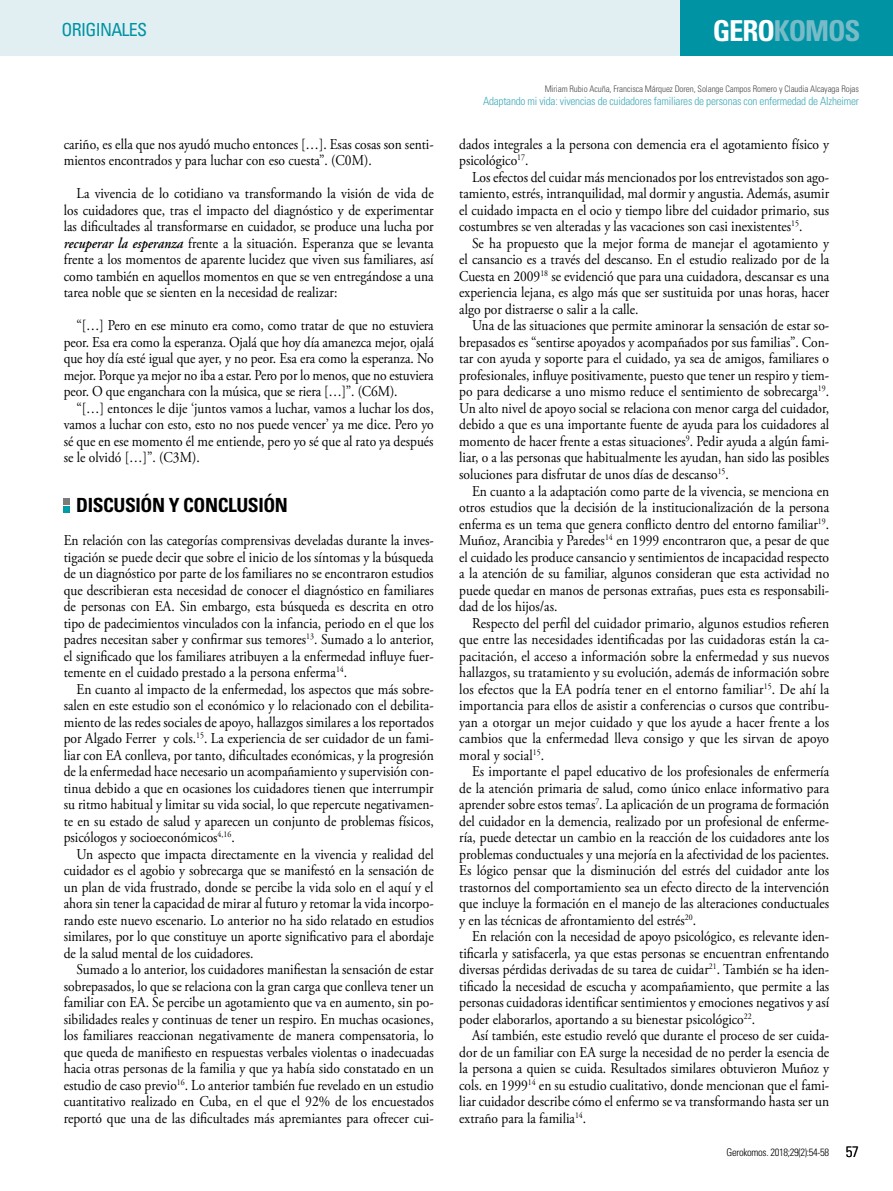
<style>
.page{position:relative;width:893px;height:1191px;background:#fff}
.page>*{position:absolute;margin:0;border:0;box-sizing:border-box;transform-origin:0 0}
.t1{font:700 condensed 28.8px "Univers LT Std";letter-spacing:-.04em;color:#78bbc8}
.t2{font:700 condensed 19.5px "Univers LT Std";letter-spacing:-.02em;color:#000}
.t3{font:condensed 18px "Univers LT Std";letter-spacing:-.04em;color:#0093a4}
.t4{font:15px/16.5px "Adobe Garamond Pro";color:#000;text-align:justify;scale:.9 1}
.t5{font:300 condensed 11.25px "Univers LT Std";letter-spacing:-.02em;color:#42abba}
.t6{font:300 condensed 10.5px "Univers LT Std";letter-spacing:-.03em;color:#000}
.t7{font:300 condensed 9px "Univers LT Std";letter-spacing:-.01em;color:#4a4a49}
.s1{color:#fff}
.s2{font-weight:600;font-style:italic}
.s3{font-size:15px}
</style>
<div class="page">
<div style="left:0;top:0;width:705px;height:55px;background:#e2eff2"></div>
<div style="left:680px;top:0;width:213px;height:55px;background:#0093a4"></div>
<svg style="left:64px;top:498px;width:6px;height:14px"></svg>
<p class="t3" style="left:62px;top:18px;width:87px">ORIGINALES</p>
<h1 class="t1" style="left:713px;top:13px;width:149px"><span class="s1">GERO</span>KOMOS</h1>
<p class="t4" style="left:64px;top:136px;width:412px">cariño, es ella que nos ayudó mucho entonces […]. Esas cosas son senti&shy;mientos encontrados y para luchar con eso cuesta”. (C0M).</p>
<p class="t4" style="left:64px;top:186px;width:413px;text-indent:13px">La vivencia de lo cotidiano va transformando la visión de vida de los cuidadores que, tras el impacto del diagnóstico y de experimentar las dificultades al transformarse en cuidador, se produce una lucha por <span class="s2">recuperar la esperanza</span> frente a la situación. Esperanza que se levanta frente a los momentos de aparente lucidez que viven sus familiares, así como también en aquellos momentos en que se ven entregándose a una tarea noble que se sienten en la necesidad de realizar:</p>
<p class="t4" style="left:64px;top:318px;width:413px;text-indent:13px">“[…] Pero en ese minuto era como, como tratar de que no estuviera peor. Esa era como la esperanza. Ojalá que hoy día amanezca mejor, ojalá que hoy día esté igual que ayer, y no peor. Esa era como la esperanza. No mejor. Porque ya mejor no iba a estar. Pero por lo menos, que no estuviera peor. O que enganchara con la música, que se riera […]”. (C6M).</p>
<p class="t4" style="left:64px;top:400px;width:413px;text-indent:13px">“[…] entonces le dije ‘juntos vamos a luchar, vamos a luchar los dos, vamos a luchar con esto, esto no nos puede vencer’ ya me dice. Pero yo sé que en ese momento él me entiende, pero yo sé que al rato ya después se le olvidó […]”. (C3M).</p>
<h2 class="t2" style="left:76px;top:493px;width:213px">DISCUSIÓN Y CONCLUSIÓN</h2>
<p class="t4" style="left:64px;top:532px;width:413px">En relación con las categorías comprensivas develadas durante la inves&shy;tigación se puede decir que sobre el inicio de los síntomas y la búsqueda de un diagnóstico por parte de los familiares no se encontraron estudios que describieran esta necesidad de conocer el diagnóstico en familiares de personas con EA. Sin embargo, esta búsqueda es descrita en otro tipo de padecimientos vinculados con la infancia, periodo en el que los padres necesitan saber y confirmar sus temores<sup>13</sup>. Sumado a lo anterior, el significado que los familiares atribuyen a la enfermedad influye fuer&shy;temente en el cuidado prestado a la persona enferma<sup>14</sup>.</p>
<p class="t4" style="left:64px;top:681px;width:413px;text-indent:13px">En cuanto al impacto de la enfermedad, los aspectos que más sobre&shy;salen en este estudio son el económico y lo relacionado con el debilita&shy;miento de las redes sociales de apoyo, hallazgos similares a los reportados por Algado Ferrer y cols.<sup>15</sup>. La experiencia de ser cuidador de un fami&shy;liar con EA conlleva, por tanto, dificultades económicas, y la progresión de la enfermedad hace necesario un acompañamiento y supervisión con&shy;tinua debido a que en ocasiones los cuidadores tienen que interrumpir su ritmo habitual y limitar su vida social, lo que repercute negativamen&shy;te en su estado de salud y aparecen un conjunto de problemas físicos, psicólogos y socioeconómicos<sup>4,16</sup>.</p>
<p class="t4" style="left:64px;top:846px;width:413px;text-indent:13px">Un aspecto que impacta directamente en la vivencia y realidad del cuidador es el agobio y sobrecarga que se manifestó en la sensación de un plan de vida frustrado, donde se percibe la vida solo en el aquí y el ahora sin tener la capacidad de mirar al futuro y retomar la vida incorpo&shy;rando este nuevo escenario. Lo anterior no ha sido relatado en estudios similares, por lo que constituye un aporte significativo para el abordaje de la salud mental de los cuidadores.</p>
<p class="t4" style="left:64px;top:961px;width:413px;text-indent:13px">Sumado a lo anterior, los cuidadores manifiestan la sensación de estar sobrepasados, lo que se relaciona con la gran carga que conlleva tener un familiar con EA. Se percibe un agotamiento que va en aumento, sin po&shy;sibilidades reales y continuas de tener un respiro. En muchas ocasiones, los familiares reaccionan negativamente de manera compensatoria, lo que queda de manifiesto en respuestas verbales violentas o inadecuadas hacia otras personas de la familia y que ya había sido constatado en un estudio de caso previo<sup>16</sup>. Lo anterior también fue revelado en un estudio cuantitativo realizado en Cuba, en el que el 92% de los encuestados reportó que una de las dificultades más apremiantes para ofrecer cui-</p>
<p class="t7" style="left:545px;top:83px;width:316px">Miriam Rubio Acuña, Francisca Márquez Doren, Solange Campos Romero y Claudia Alcayaga Rojas</p>
<p class="t5" style="left:483px;top:94px;width:377px">Adaptando mi vida: vivencias de cuidadores familiares de personas con enfermedad de Alzheimer</p>
<p class="t4" style="left:459px;top:136px;width:413px">dados integrales a la persona con demencia era el agotamiento físico y psicológico<sup>17</sup>.</p>
<p class="t4" style="left:459px;top:169px;width:413px;text-indent:13px">Los efectos del cuidar más mencionados por los entrevistados son ago&shy;tamiento, estrés, intranquilidad, mal dormir y angustia. Además, asumir el cuidado impacta en el ocio y tiempo libre del cuidador primario, sus costumbres se ven alteradas y las vacaciones son casi inexistentes<sup>15</sup>.</p>
<p class="t4" style="left:459px;top:235px;width:413px;text-indent:13px">Se ha propuesto que la mejor forma de manejar el agotamiento y el cansancio es a través del descanso. En el estudio realizado por de la Cuesta en 2009<sup>18</sup> se evidenció que para una cuidadora, descansar es una experiencia lejana, es algo más que ser sustituida por unas horas, hacer algo por distraerse o salir a la calle.</p>
<p class="t4" style="left:459px;top:318px;width:413px;text-indent:13px">Una de las situaciones que permite aminorar la sensación de estar so&shy;brepasados es “sentirse apoyados y acompañados por sus familias”. Con&shy;tar con ayuda y soporte para el cuidado, ya sea de amigos, familiares o profesionales, influye positivamente, puesto que tener un respiro y tiem&shy;po para dedicarse a uno mismo reduce el sentimiento de sobrecarga<sup>19</sup>.<br>Un alto nivel de apoyo social se relaciona con menor carga del cuidador, debido a que es una importante fuente de ayuda para los cuidadores al momento de hacer frente a estas situaciones<sup>9</sup>. Pedir ayuda a algún fami&shy;liar, o a las personas que habitualmente les ayudan, han sido las posibles soluciones para disfrutar de unos días de descanso<sup>15</sup>.</p>
<p class="t4" style="left:459px;top:483px;width:413px;text-indent:13px">En cuanto a la adaptación como parte de la vivencia, se menciona en otros estudios que la decisión de la institucionalización de la persona enferma es un tema que genera conflicto dentro del entorno familiar<sup>19</sup>.<br>Muñoz, Arancibia y Paredes<sup>14</sup> en 1999 encontraron que, a pesar de que el cuidado les produce cansancio y sentimientos de incapacidad respecto a la atención de su familiar, algunos consideran que esta actividad no puede quedar en manos de personas extrañas, pues esta es responsabili&shy;dad de los hijos/as.</p>
<p class="t4" style="left:459px;top:615px;width:413px;text-indent:13px">Respecto del perfil del cuidador primario, algunos estudios refieren que entre las necesidades identificadas por las cuidadoras están la ca&shy;pacitación, el acceso a información sobre la enfermedad y sus nuevos hallazgos, su tratamiento y su evolución, además de información sobre los efectos que la EA podría tener en el entorno familiar<sup>15</sup>. De ahí la importancia para ellos de asistir a conferencias o cursos que contribu&shy;yan a otorgar un mejor cuidado y que los ayude a hacer frente a los cambios que la enfermedad lleva consigo y que les sirvan de apoyo moral y social<sup>15</sup>.</p>
<p class="t4" style="left:459px;top:763px;width:413px;text-indent:13px">Es importante el papel educativo de los profesionales de enfermería de la atención primaria de salud, como único enlace informativo para aprender sobre estos temas<sup>7</sup>. La aplicación de un programa de formación del cuidador en la demencia, realizado por un profesional de enferme&shy;ría, puede detectar un cambio en la reacción de los cuidadores ante los problemas conductuales y una mejoría en la afectividad de los pacientes.<br>Es lógico pensar que la disminución del estrés del cuidador ante los trastornos del comportamiento sea un efecto directo de la intervención que incluye la formación en el manejo de las alteraciones conductuales y en las técnicas de afrontamiento del estrés<sup>20</sup>.</p>
<p class="t4" style="left:459px;top:928px;width:413px;text-indent:13px">En relación con la necesidad de apoyo psicológico, es relevante iden&shy;tificarla y satisfacerla, ya que estas personas se encuentran enfrentando diversas pérdidas derivadas de su tarea de cuidar<sup>21</sup>. También se ha iden&shy;tificado la necesidad de escucha y acompañamiento, que permite a las personas cuidadoras identificar sentimientos y emociones negativos y así poder elaborarlos, aportando a su bienestar psicológico<sup>22</sup>.</p>
<p class="t4" style="left:459px;top:1027px;width:413px;text-indent:13px">Así también, este estudio reveló que durante el proceso de ser cuida&shy;dor de un familiar con EA surge la necesidad de no perder la esencia de la persona a quien se cuida. Resultados similares obtuvieron Muñoz y cols. en 1999<sup>14</sup> en su estudio cualitativo, donde mencionan que el fami&shy;liar cuidador describe cómo el enfermo se va transformando hasta ser un extraño para la familia<sup>14</sup>.</p>
<p class="t6" style="left:727px;top:1145px;width:134px">Gerokomos. 2018;29(2):54-58 <span class="s3">57</span></p>
</div>
